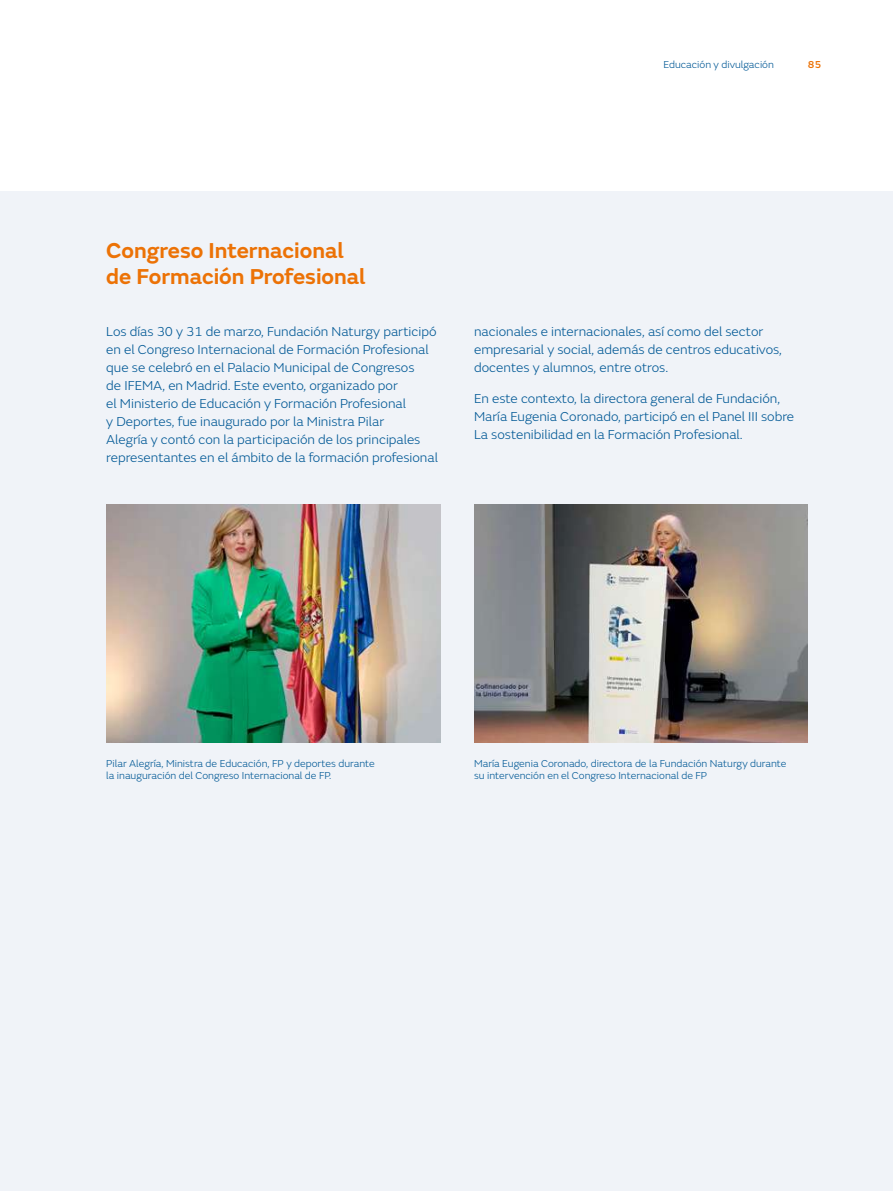
<style>
.page{position:relative;width:893px;height:1191px;background:#fff}
.page>*{position:absolute;margin:0;border:0;box-sizing:border-box;transform-origin:0 0}
.t1{font:600 22.5px/25.5px "FS Emeric";color:#ec7206}
.t2{font:300 13.5px/18px "FS Emeric";color:#005895}
.t3{font:300 10.5px/12px "FS Emeric";color:#005895}
.t4{font:500 10.5px "FS Emeric";color:#ec7206}
</style>
<div class="page">
<div style="left:0;top:191px;width:893px;height:1000px;background:#f0f3f8"></div>
<img style="left:106px;top:504px;width:334px;height:238px">
<img style="left:474px;top:504px;width:334px;height:238px">
<p class="t3" style="left:663px;top:58px;width:112px">Educación y divulgación</p>
<p class="t4" style="left:808px;top:56px;width:15px">85</p>
<h1 class="t1" style="left:106px;top:236px;width:261px">Congreso Internacional de Formación Profesional</h1>
<p class="t2" style="left:106px;top:322px;width:333px">Los días 30 y 31 de marzo, Fundación Naturgy participó en el Congreso Internacional de Formación Profesional que se celebró en el Palacio Municipal de Congresos<br>de IFEMA, en Madrid. Este evento, organizado por<br>el Ministerio de Educación y Formación Profesional<br>y Deportes, fue inaugurado por la Ministra Pilar<br>Alegría y contó con la participación de los principales representantes en el ámbito de la formación profesional</p>
<p class="t2" style="left:474px;top:322px;width:309px">nacionales e internacionales, así como del sector empresarial y social, además de centros educativos, docentes y alumnos, entre otros.</p>
<p class="t2" style="left:474px;top:389px;width:322px">En este contexto, la directora general de Fundación,<br>María Eugenia Coronado, participó en el Panel III sobre<br>La sostenibilidad en la Formación Profesional.</p>
<p class="t3" style="left:106px;top:757px;width:270px">Pilar Alegría, Ministra de Educación, FP y deportes durante la inauguración del Congreso Internacional de FP.</p>
<p class="t3" style="left:474px;top:757px;width:314px">María Eugenia Coronado, directora de la Fundación Naturgy durante su intervención en el Congreso Internacional de FP</p>
</div>
